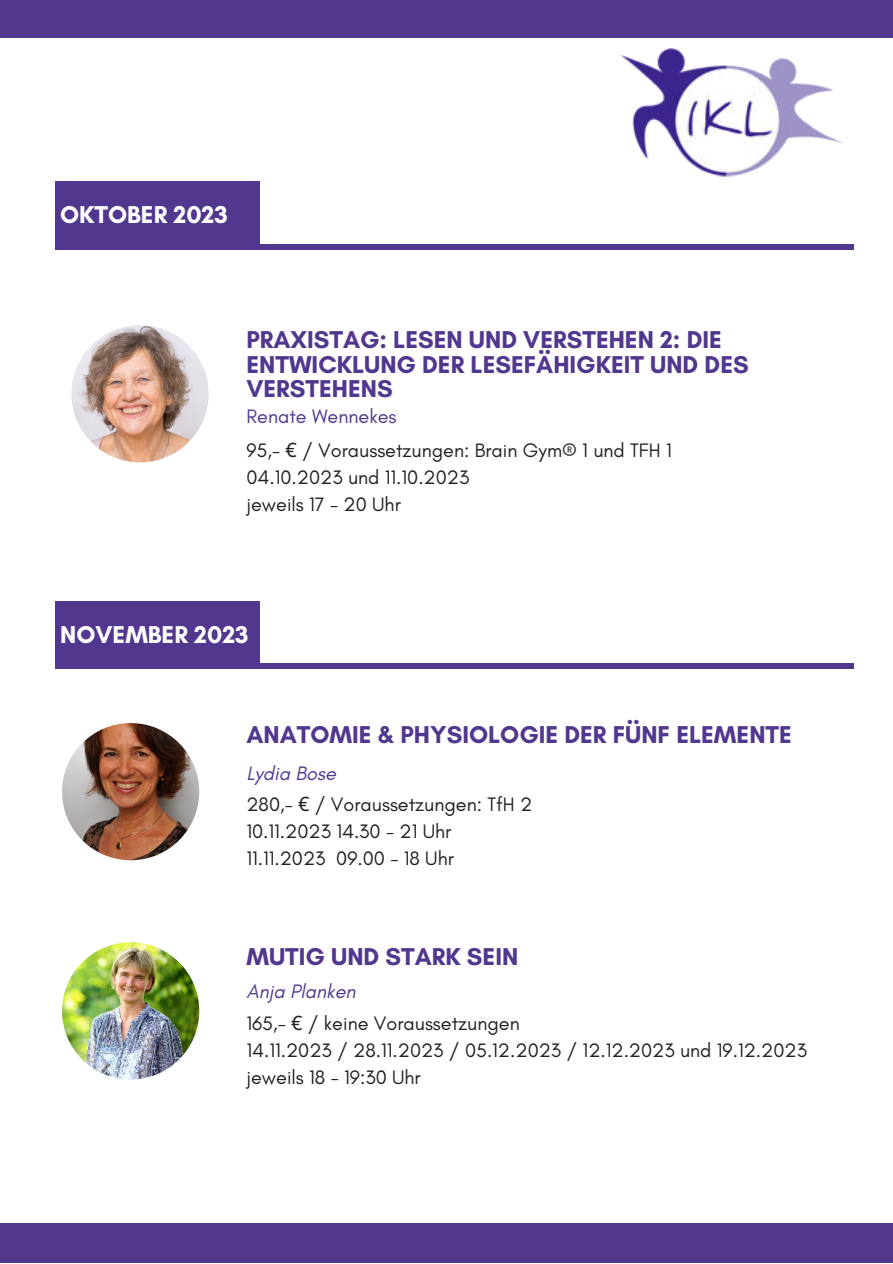
<style>
.page{position:relative;width:893px;height:1264px;background:#fff}
.page>*{position:absolute;margin:0;border:0;box-sizing:border-box;transform-origin:0 0}
.t1{font:700 24.75px/24.8px "Glacial Indifference";color:#51378e}
.t2{font:700 24.75px "Glacial Indifference";color:#fff}
.t3{font:19.8px/27px "Glacial Indifference";color:#212227}
.t4{font:italic 19.8px "Glacial Indifference";color:#51378e}
.t5{font:19.8px "Glacial Indifference";color:#51378e}
.s1{font-family:"Noto Sans"}
</style>
<div class="page">
<div style="left:0;top:1223px;width:892px;height:39px;background:#51378e"></div>
<div style="left:0;top:0;width:892px;height:38px;background:#51378e"></div>
<img style="left:620px;top:49px;width:222px;height:128px">
<div style="left:55px;top:244px;width:798px;height:5px;background:#51378e"></div>
<div style="left:55px;top:181px;width:204px;height:68px;background:#51378e"></div>
<img style="left:71px;top:325px;width:138px;height:137px;border-radius:50%">
<div style="left:55px;top:663px;width:798px;height:6px;background:#51378e"></div>
<div style="left:55px;top:601px;width:204px;height:67px;background:#51378e"></div>
<img style="left:62px;top:942px;width:137px;height:137px;border-radius:50%">
<img style="left:62px;top:723px;width:137px;height:137px;border-radius:50%">
<p class="t2" style="left:60px;top:199px;width:169px">OKTOBER 2023</p>
<p class="t1" style="left:246px;top:327px;width:503px">PRAXISTAG: LESEN UND VERSTEHEN 2: DIE<br>ENTWICKLUNG DER LESEFÄHIGKEIT UND DES<br>VERSTEHENS</p>
<p class="t5" style="left:246px;top:405px;width:152px">Renate Wennekes</p>
<p class="t3" style="left:246px;top:437px;width:427px">95,- <span class="s1">€</span> / Voraussetzungen: Brain Gym® 1 und TFH 1<br>04.10.2023 und 11.10.2023<br>jeweils 17 - 20 Uhr</p>
<p class="t2" style="left:60px;top:619px;width:190px">NOVEMBER 2023</p>
<p class="t1" style="left:246px;top:722px;width:547px">ANATOMIE &amp; PHYSIOLOGIE DER FÜNF ELEMENTE</p>
<p class="t4" style="left:246px;top:762px;width:91px">Lydia Bose</p>
<p class="t3" style="left:246px;top:791px;width:287px">280,- <span class="s1">€</span> / Voraussetzungen: TfH 2<br>10.11.2023 14.30 - 21 Uhr<br>11.11.2023 09.00 - 18 Uhr</p>
<p class="t1" style="left:246px;top:944px;width:273px">MUTIG UND STARK SEIN</p>
<p class="t4" style="left:246px;top:980px;width:111px">Anja Planken</p>
<p class="t3" style="left:246px;top:1010px;width:562px">165,- <span class="s1">€</span> / keine Voraussetzungen<br>14.11.2023 / 28.11.2023 / 05.12.2023 / 12.12.2023 und 19.12.2023 jeweils 18 - 19:30 Uhr</p>
</div>
